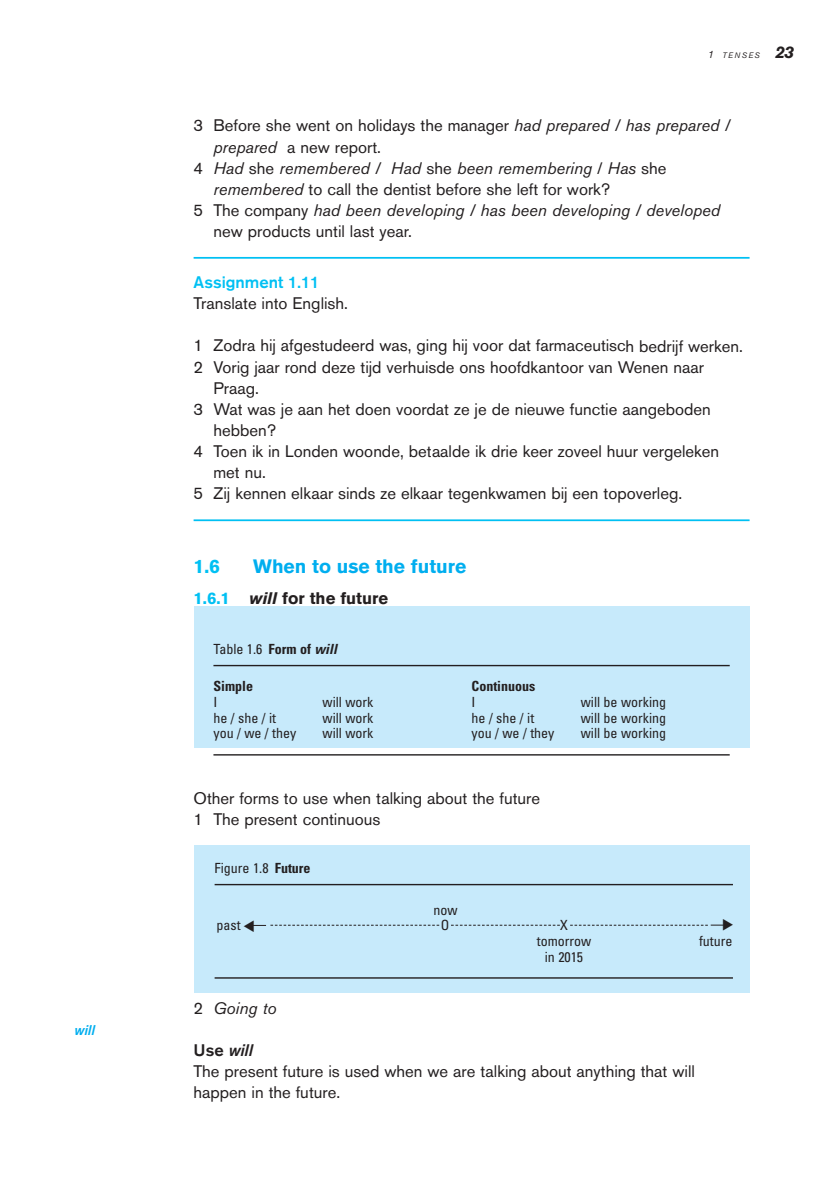
<style>
.page{position:relative;width:829px;height:1191px;background:#fff}
.page>*{position:absolute;margin:0;border:0;box-sizing:border-box;transform-origin:0 0}
.t1{font:700 19.25px "Akzidenz Grotesk BE";color:#00aeef}
.t2{font:700 19.25px "Akzidenz Grotesk BE";color:#00c0f3}
.t3{font:16.62px/21px "Akzidenz Grotesk BE";color:#231f20}
.t4{font:italic 16.62px "Akzidenz Grotesk BE";color:#231f20}
.t5{font:700 16.62px "Akzidenz Grotesk BE";color:#231f20}
.t6{font:500 16.62px "Akzidenz Grotesk BE";color:#00c0f3}
.t7{font:condensed 14px/15.8px "Univers";color:#231f20;text-align:center}
.t8{font:700 condensed 14px "Univers";color:#231f20}
.t9{font:italic 500 14px "Akzidenz Grotesk BE";color:#00aeef}
.t10{font:italic 7.88px "Akzidenz Grotesk BE";letter-spacing:.175em;color:#231f20}
.s1{font-size:10.5px}
.s2{font-weight:700;font-size:16.62px}
.s3{font-style:italic}
.s4{font-style:normal}
.s5{color:#00c0f3}
.s6{font-weight:700}
.s7{font-weight:700;font-style:italic}
.s8{font-weight:500}
.s9{font-weight:500;font-style:italic}
</style>
<div class="page">
<div style="left:193px;top:606px;width:556px;height:142px;background:#c7eafb"></div>
<hr style="left:193px;top:257px;width:556px;height:2px;background:#00c0f3">
<hr style="left:193px;top:519px;width:556px;height:2px;background:#00c0f3">
<hr style="left:213px;top:665px;width:516px;height:1px;background:#231f20">
<hr style="left:213px;top:754px;width:516px;height:1px;background:#231f20">
<div style="left:193px;top:845px;width:556px;height:147px;background:#c7eafb"></div>
<hr style="left:214px;top:884px;width:518px;height:1px;background:#231f20">
<hr style="left:214px;top:977px;width:518px;height:1px;background:#231f20">
<svg style="left:451px;top:924px;width:108px;height:1px"></svg>
<svg style="left:253px;top:924px;width:186px;height:2px"></svg>
<svg style="left:570px;top:924px;width:154px;height:2px"></svg>
<p class="t9" style="left:74px;top:1025px;width:22px">will</p>
<p class="t10" style="left:707px;top:53px;width:88px"><span class="s1">1</span> TENSES <span class="s2">23</span></p>
<p class="t3" style="left:193px;top:117px;width:538px">3 Before she went on holidays the manager <span class="s3">had prepared / has prepared /</span></p>
<p class="t3" style="left:213px;top:138px;width:169px"><span class="s3">prepared</span> a new report.</p>
<p class="t4" style="left:193px;top:162px;width:474px"><span class="s4">4</span> Had <span class="s4">she</span> remembered / Had <span class="s4">she</span> been remembering <span class="s4">/</span> Has <span class="s4">she</span></p>
<p class="t3" style="left:213px;top:180px;width:398px"><span class="s3">remembered</span> to call the dentist before she left for work?</p>
<p class="t4" style="left:193px;top:204px;width:528px"><span class="s4">5 The company</span> had been developing / has been developing / developed</p>
<p class="t3" style="left:213px;top:222px;width:200px">new products until last year.</p>
<p class="t6" style="left:193px;top:277px;width:127px">Assignment 1.11</p>
<p class="t3" style="left:193px;top:295px;width:156px">Translate into English.</p>
<p class="t3" style="left:193px;top:337px;width:550px">1 Zodra hij afgestudeerd was, ging hij voor dat farmaceutisch bedrijf werken.</p>
<p class="t3" style="left:193px;top:358px;width:511px">2 Vorig jaar rond deze tijd verhuisde ons hoofdkantoor van Wenen naar</p>
<p class="t3" style="left:213px;top:379px;width:47px">Praag.</p>
<p class="t3" style="left:193px;top:400px;width:518px">3 Wat was je aan het doen voordat ze je de nieuwe functie aangeboden</p>
<p class="t3" style="left:213px;top:421px;width:64px">hebben?</p>
<p class="t3" style="left:193px;top:442px;width:527px">4 Toen ik in Londen woonde, betaalde ik drie keer zoveel huur vergeleken</p>
<p class="t3" style="left:213px;top:463px;width:54px">met nu.</p>
<p class="t3" style="left:193px;top:484px;width:490px">5 Zij kennen elkaar sinds ze elkaar tegenkwamen bij een topoverleg.</p>
<p class="t2" style="left:193px;top:559px;width:28px">1.6</p>
<p class="t1" style="left:253px;top:559px;width:214px">When to use the future</p>
<p class="t5" style="left:193px;top:592px;width:196px"><span class="s5">1.6.1</span> <span class="s3">will</span> for the future</p>
<p class="t7" style="left:213px;top:643px;width:128px">Table 1.6 <span class="s6">Form of</span> <span class="s7">will</span></p>
<p class="t8" style="left:213px;top:681px;width:41px">Simple</p>
<p class="t8" style="left:471px;top:681px;width:65px">Continuous</p>
<p class="t7" style="left:213px;top:695px;width:5px">I</p>
<p class="t7" style="left:322px;top:695px;width:52px">will work</p>
<p class="t7" style="left:471px;top:695px;width:5px">I</p>
<p class="t7" style="left:580px;top:695px;width:87px">will be working</p>
<p class="t7" style="left:213px;top:711px;width:64px">he / she / it</p>
<p class="t7" style="left:322px;top:711px;width:52px">will work</p>
<p class="t7" style="left:471px;top:711px;width:64px">he / she / it</p>
<p class="t7" style="left:580px;top:711px;width:87px">will be working</p>
<p class="t7" style="left:213px;top:727px;width:84px">you / we / they</p>
<p class="t7" style="left:322px;top:727px;width:52px">will work</p>
<p class="t7" style="left:471px;top:727px;width:84px">you / we / they</p>
<p class="t7" style="left:580px;top:727px;width:87px">will be working</p>
<p class="t3" style="left:193px;top:789px;width:348px">Other forms to use when talking about the future<br>1 The present continuous</p>
<p class="t7" style="left:214px;top:861px;width:97px">Figure 1.8 <span class="s6">Future</span></p>
<p class="t7" style="left:433px;top:903px;width:26px">now</p>
<p class="t7" style="left:216px;top:918px;width:26px">past</p>
<p class="t7" style="left:441px;top:918px;width:10px">O</p>
<p class="t7" style="left:536px;top:918px;width:56px">X tomorrow</p>
<p class="t7" style="left:544px;top:950px;width:40px">in 2015</p>
<p class="t7" style="left:699px;top:934px;width:35px">future</p>
<p class="t4" style="left:193px;top:1002px;width:84px"><span class="s4">2</span> Going to</p>
<p class="t3" style="left:193px;top:1041px;width:503px"><span class="s8">Use</span> <span class="s9">will<br></span>The present future is used when we are talking about anything that will happen in the future.</p>
</div>
